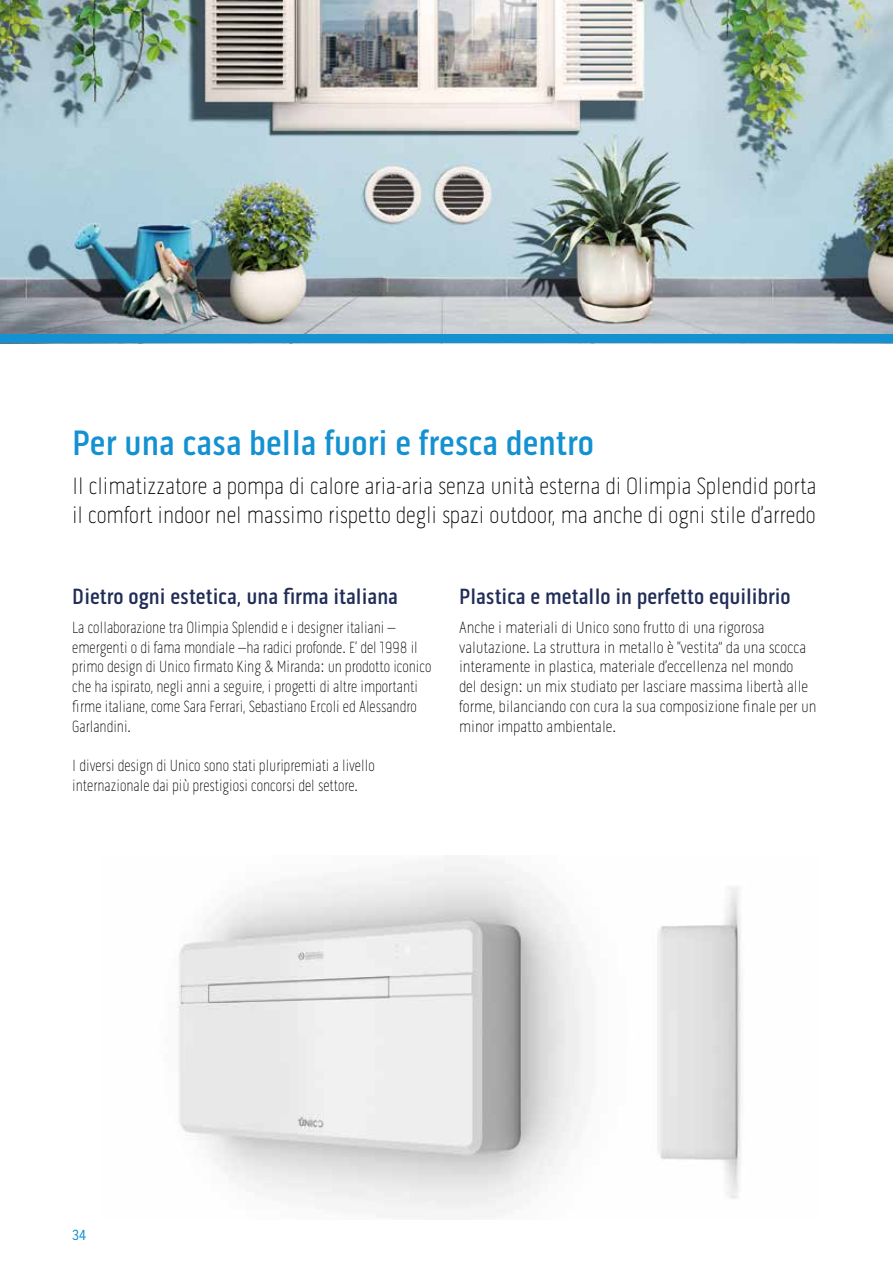
<style>
.page{position:relative;width:893px;height:1263px;background:#fff}
.page>*{position:absolute;margin:0;border:0;box-sizing:border-box;transform-origin:0 0}
.t1{font:500 36px "Pill Gothic 300 mg";color:#1391d1}
.t2{font:100 24px/28.8px "Pill Gothic 300 mg";color:#000;scale:.96 1}
.t3{font:500 22.5px "Pill Gothic 300 mg";color:#212d57}
.t4{font:100 16.5px/19.8px "Pill Gothic 300 mg";color:#000;scale:.9 1}
.t5{font:100 16.5px/19.8px "Pill Gothic 300 mg";color:#000}
.t6{font:15px "Pill Gothic 300 mg";color:#1391d1}
</style>
<div class="page">
<img style="left:0;top:0;width:893px;height:335px">
<div style="left:0;top:335px;width:893px;height:8px;background:#1391d1"></div>
<img style="left:177px;top:860px;width:564px;height:353px">
<h1 class="t1" style="left:72px;top:421px;width:523px">Per una casa bella fuori e fresca dentro</h1>
<h2 class="t2" style="left:72px;top:471px;width:777px">Il climatizzatore a pompa di calore aria-aria senza unità esterna di Olimpia Splendid porta il comfort indoor nel massimo rispetto degli spazi outdoor, ma anche di ogni stile d’arredo</h2>
<h3 class="t3" style="left:72px;top:583px;width:327px">Dietro ogni estetica, una firma italiana</h3>
<p class="t4" style="left:72px;top:617px;width:401px">La collaborazione tra Olimpia Splendid e i designer italiani – emergenti o di fama mondiale –ha radici profonde. E’ del 1998 il primo design di Unico firmato King &amp; Miranda: un prodotto iconico che ha ispirato, negli anni a seguire, i progetti di altre importanti firme italiane, come Sara Ferrari, Sebastiano Ercoli ed Alessandro Garlandini.</p>
<p class="t4" style="left:72px;top:756px;width:338px">I diversi design di Unico sono stati pluripremiati a livello internazionale dai più prestigiosi concorsi del settore.</p>
<h3 class="t3" style="left:459px;top:583px;width:333px">Plastica e metallo in perfetto equilibrio</h3>
<p class="t5" style="left:459px;top:617px;width:359px">Anche i materiali di Unico sono frutto di una rigorosa valutazione. La struttura in metallo è “vestita” da una scocca interamente in plastica, materiale d’eccellenza nel mondo<br>del design: un mix studiato per lasciare massima libertà alle forme, bilanciando con cura la sua composizione finale per un minor impatto ambientale.</p>
<p class="t6" style="left:72px;top:1226px;width:15px">34</p>
</div>
